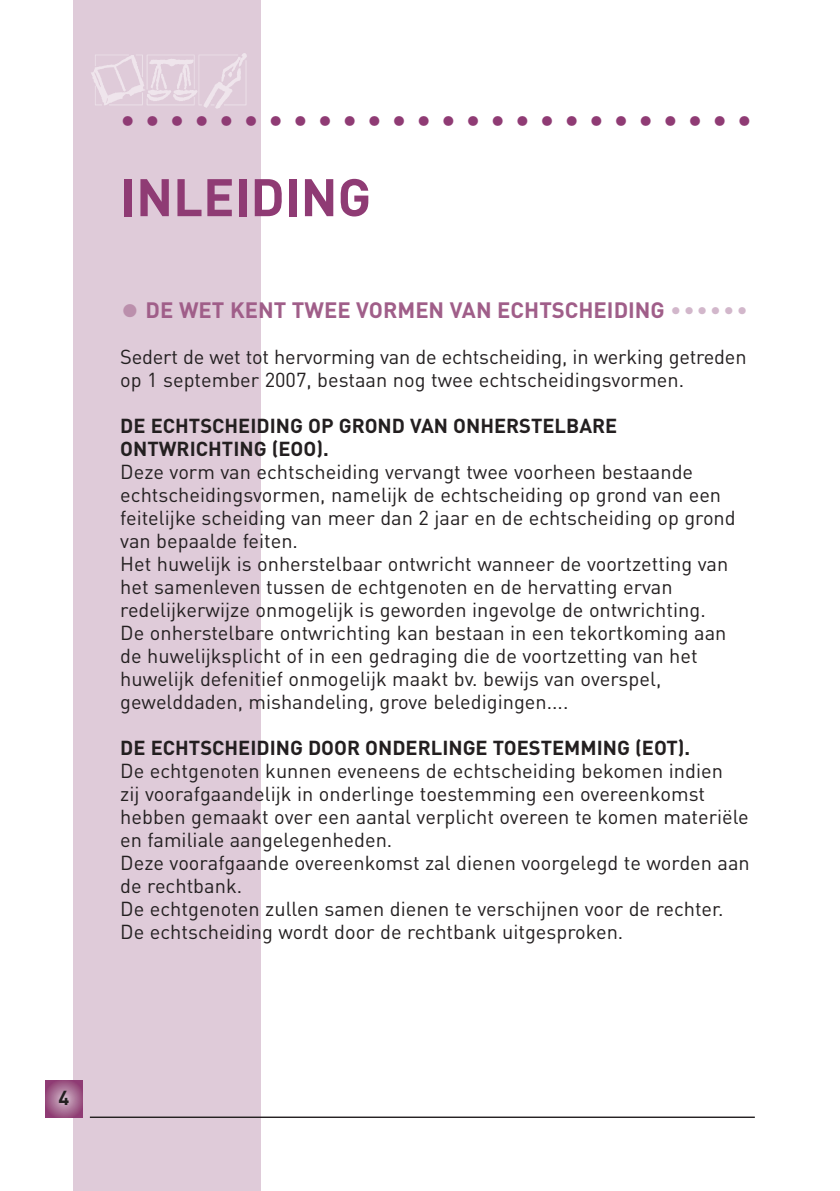
<style>
.page{position:relative;width:840px;height:1191px;background:#fff}
.page>*{position:absolute;margin:0;border:0;box-sizing:border-box;transform-origin:0 0}
.t1{font:700 52px "DIN";color:#8f3b74}
.t2{font:500 30px "DIN";color:#8f3b74}
.t3{font:700 22px "DIN";color:#a05e89}
.t4{font:20px/23px "DIN";color:#231f20}
.t5{font:700 20px/23px "DIN";color:#231f20}
.s1{font-size:40px;color:#bb8fac}
.s2{color:#d2b7cb}
</style>
<div class="page">
<div style="left:74px;top:0;width:187px;height:1191px;background:#dfcbd9"></div>
<hr style="left:90px;top:1116px;width:664px;height:2px;background:#231f20">
<img style="left:91px;top:53px;width:156px;height:56px">
<svg style="left:45px;top:1080px;width:37px;height:37px"></svg>
<h2 class="t2" style="left:120px;top:110px;width:633px">••••••••••••••••••••••••••</h2>
<h1 class="t1" style="left:120px;top:179px;width:252px">INLEIDING</h1>
<p class="t3" style="left:120px;top:302px;width:628px"><span class="s1">•</span> DE WET KENT TWEE VORMEN VAN ECHTSCHEIDING <span class="s2">••••••</span></p>
<p class="t4" style="left:120px;top:347px;width:627px">Sedert de wet tot hervorming van de echtscheiding, in werking getreden op 1 september 2007, bestaan nog twee echtscheidingsvormen.</p>
<p class="t5" style="left:120px;top:416px;width:498px">DE ECHTSCHEIDING OP GROND VAN ONHERSTELBARE<br>ONTWRICHTING (EOO).</p>
<p class="t4" style="left:120px;top:462px;width:616px">Deze vorm van echtscheiding vervangt twee voorheen bestaande echtscheidingsvormen, namelijk de echtscheiding op grond van een feite lijke scheiding van meer dan 2 jaar en de echtscheiding op grond van bepaalde feiten.<br>Het huwelijk is onherstelbaar ontwricht wanneer de voortzetting van het samenleven tussen de echtgenoten en de hervatting ervan redelijkerwijze onmogelijk is geworden ingevolge de ontwrichting.<br>De onherstelbare ontwrichting kan bestaan in een tekortkoming aan de huwelijksplicht of in een gedraging die de voortzetting van het huwelijk defenitief onmogelijk maakt bv. bewijs van overspel, gewelddaden, mishandeling, grove beledigingen....</p>
<p class="t5" style="left:120px;top:738px;width:571px">DE ECHTSCHEIDING DOOR ONDERLINGE TOESTEMMING (EOT).</p>
<p class="t4" style="left:120px;top:761px;width:630px">De echtgenoten kunnen eveneens de echtscheiding bekomen indien<br>zij voorafgaandelijk in onderlinge toestemming een overeenkomst hebben gemaakt over een aantal verplicht overeen te komen materiële en familiale aangelegenheden.<br>Deze voorafgaande overeenkomst zal dienen voorgelegd te worden aan de rechtbank.<br>De echtgenoten zullen samen dienen te verschijnen voor de rechter.<br>De echtscheiding wordt door de rechtbank uitgesproken.</p>
<p class="t5" style="left:58px;top:1088px;width:12px">4</p>
</div>
